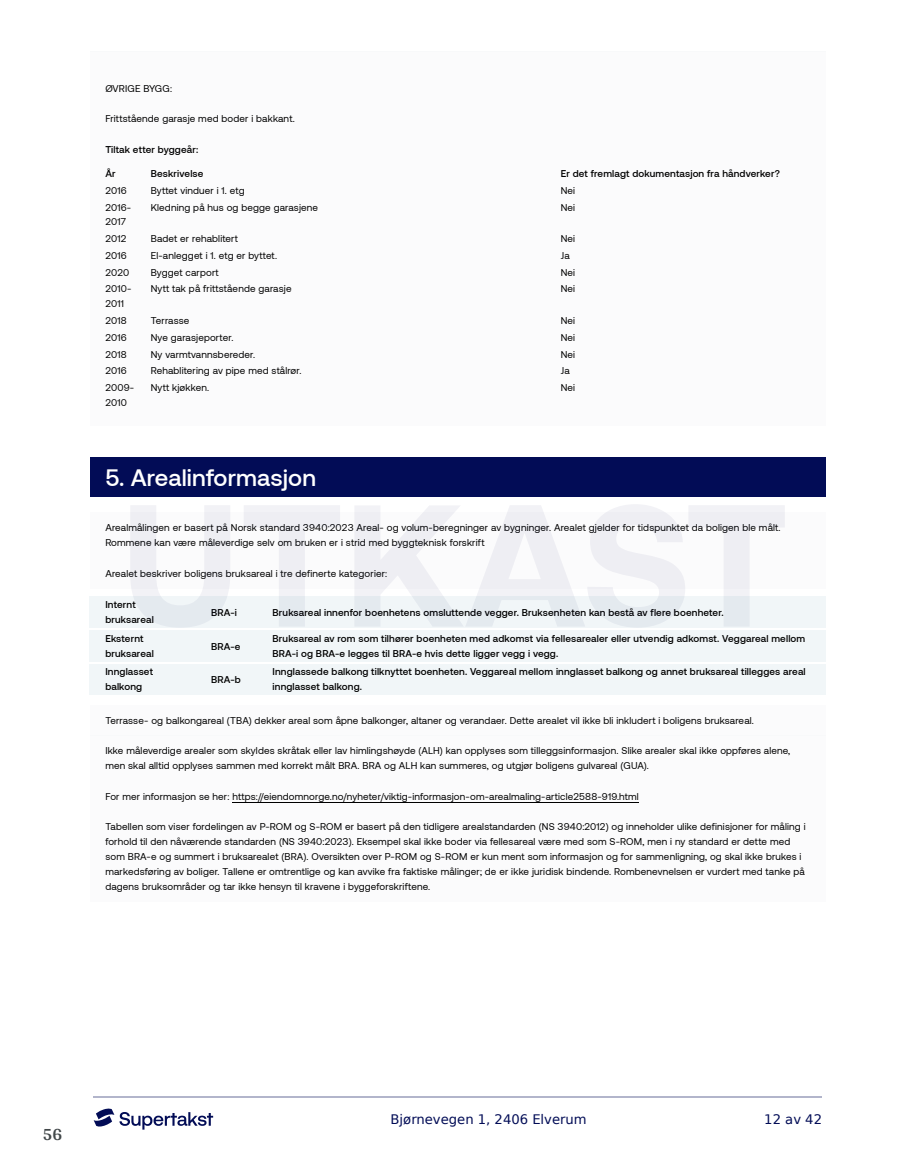
<style>
.page{position:relative;width:915px;height:1172px;background:#fff}
.page>*{position:absolute;margin:0;border:0;box-sizing:border-box;transform-origin:0 0}
.t1{font:500 23.7px "Aeonik";letter-spacing:.005em;color:#fff}
.t2{font:700 18px "Arya";color:#414749}
.t3{font:13.2px "DejaVu Sans";color:#020c56}
.t4{font:9.9px/14.9px "Aeonik";letter-spacing:.015em;color:#000}
.t5{font:500 9.9px/14.9px "Aeonik";letter-spacing:.015em;color:#000}
</style>
<div class="page">
<hr style="left:93px;top:1097px;width:728px;height:1px;background:#b2b5cb">
<svg style="left:94px;top:1108px;width:119px;height:21px"></svg>
<div style="left:89px;top:52px;width:736px;height:374px;background:#f5f7f8"></div>
<div style="left:89px;top:457px;width:736px;height:40px;background:#020c56"></div>
<div style="left:89px;top:513px;width:736px;height:45px;background:#f5f7f8"></div>
<div style="left:89px;top:558px;width:736px;height:31px;background:#f5f7f8"></div>
<div style="left:89px;top:596px;width:106px;height:33px;background:#f1f6f8"></div>
<div style="left:195px;top:596px;width:61px;height:33px;background:#f1f6f8"></div>
<div style="left:256px;top:596px;width:569px;height:33px;background:#f1f6f8"></div>
<div style="left:89px;top:629px;width:106px;height:34px;background:#f1f6f8"></div>
<div style="left:195px;top:629px;width:61px;height:34px;background:#f1f6f8"></div>
<div style="left:256px;top:629px;width:569px;height:34px;background:#f1f6f8"></div>
<div style="left:89px;top:663px;width:106px;height:33px;background:#f1f6f8"></div>
<div style="left:195px;top:663px;width:61px;height:33px;background:#f1f6f8"></div>
<div style="left:256px;top:663px;width:569px;height:33px;background:#f1f6f8"></div>
<hr style="left:89px;top:628px;width:106px;height:2px;background:#fff">
<hr style="left:195px;top:628px;width:61px;height:2px;background:#fff">
<hr style="left:256px;top:628px;width:569px;height:2px;background:#fff">
<hr style="left:89px;top:662px;width:106px;height:2px;background:#fff">
<hr style="left:195px;top:662px;width:61px;height:2px;background:#fff">
<hr style="left:256px;top:662px;width:569px;height:2px;background:#fff">
<hr style="left:89px;top:695px;width:106px;height:2px;background:#fff">
<hr style="left:195px;top:695px;width:61px;height:2px;background:#fff">
<hr style="left:256px;top:695px;width:569px;height:2px;background:#fff">
<div style="left:89px;top:705px;width:736px;height:31px;background:#f5f7f8"></div>
<div style="left:89px;top:736px;width:736px;height:45px;background:#f5f7f8"></div>
<div style="left:89px;top:781px;width:736px;height:31px;background:#f5f7f8"></div>
<div style="left:89px;top:812px;width:736px;height:89px;background:#f5f7f8"></div>
<hr style="left:233px;top:802px;width:405px;height:1px;background:#000">
<svg style="left:130px;top:505px;width:100px;height:122px"></svg>
<svg style="left:244px;top:505px;width:96px;height:121px"></svg>
<svg style="left:354px;top:504px;width:430px;height:123px"></svg>
<p class="t4" style="left:105px;top:81px;width:68px">ØVRIGE BYGG:</p>
<p class="t4" style="left:105px;top:111px;width:191px">Frittstående garasje med boder i bakkant.</p>
<p class="t5" style="left:105px;top:142px;width:94px">Tiltak etter byggeår:</p>
<p class="t5" style="left:105px;top:166px;width:12px">År</p>
<p class="t5" style="left:151px;top:166px;width:54px">Beskrivelse</p>
<p class="t5" style="left:560px;top:166px;width:221px">Er det fremlagt dokumentasjon fra håndverker?</p>
<p class="t4" style="left:105px;top:183px;width:23px">2016</p>
<p class="t4" style="left:151px;top:183px;width:95px">Byttet vinduer i 1. etg</p>
<p class="t4" style="left:560px;top:183px;width:16px">Nei</p>
<p class="t4" style="left:105px;top:200px;width:27px">2016-<br>2017</p>
<p class="t4" style="left:151px;top:200px;width:169px">Kledning på hus og begge garasjene</p>
<p class="t4" style="left:560px;top:200px;width:16px">Nei</p>
<p class="t4" style="left:105px;top:231px;width:22px">2012</p>
<p class="t4" style="left:151px;top:231px;width:89px">Badet er rehablitert</p>
<p class="t4" style="left:560px;top:231px;width:16px">Nei</p>
<p class="t4" style="left:105px;top:248px;width:23px">2016</p>
<p class="t4" style="left:151px;top:248px;width:128px">El-anlegget i 1. etg er byttet.</p>
<p class="t4" style="left:560px;top:248px;width:10px">Ja</p>
<p class="t4" style="left:105px;top:265px;width:25px">2020</p>
<p class="t4" style="left:151px;top:265px;width:69px">Bygget carport</p>
<p class="t4" style="left:560px;top:265px;width:16px">Nei</p>
<p class="t4" style="left:105px;top:282px;width:28px">2010-<br>2011</p>
<p class="t4" style="left:151px;top:282px;width:142px">Nytt tak på frittstående garasje</p>
<p class="t4" style="left:560px;top:282px;width:16px">Nei</p>
<p class="t4" style="left:105px;top:313px;width:23px">2018</p>
<p class="t4" style="left:151px;top:313px;width:40px">Terrasse</p>
<p class="t4" style="left:560px;top:313px;width:16px">Nei</p>
<p class="t4" style="left:105px;top:330px;width:23px">2016</p>
<p class="t4" style="left:151px;top:330px;width:84px">Nye garasjeporter.</p>
<p class="t4" style="left:560px;top:330px;width:16px">Nei</p>
<p class="t4" style="left:105px;top:347px;width:23px">2018</p>
<p class="t4" style="left:151px;top:347px;width:106px">Ny varmtvannsbereder.</p>
<p class="t4" style="left:560px;top:347px;width:16px">Nei</p>
<p class="t4" style="left:105px;top:364px;width:23px">2016</p>
<p class="t4" style="left:151px;top:364px;width:152px">Rehablitering av pipe med stålrør.</p>
<p class="t4" style="left:560px;top:364px;width:10px">Ja</p>
<p class="t4" style="left:105px;top:380px;width:30px">2009-<br>2010</p>
<p class="t4" style="left:151px;top:380px;width:60px">Nytt kjøkken.</p>
<p class="t4" style="left:560px;top:380px;width:16px">Nei</p>
<h1 class="t1" style="left:105px;top:464px;width:212px">5. Arealinformasjon</h1>
<p class="t4" style="left:105px;top:520px;width:676px">Arealmålingen er basert på Norsk standard 3940:2023 Areal- og volum-beregninger av bygninger. Arealet gjelder for tidspunktet da boligen ble målt.<br>Rommene kan være måleverdige selv om bruken er i strid med byggteknisk forskrift</p>
<p class="t4" style="left:105px;top:566px;width:283px">Arealet beskriver boligens bruksareal i tre definerte kategorier:</p>
<p class="t5" style="left:105px;top:597px;width:50px">Internt bruksareal</p>
<p class="t5" style="left:211px;top:605px;width:27px">BRA-i</p>
<p class="t5" style="left:272px;top:605px;width:452px">Bruksareal innenfor boenhetens omsluttende vegger. Bruksenheten kan bestå av flere boenheter.</p>
<p class="t5" style="left:105px;top:631px;width:50px">Eksternt bruksareal</p>
<p class="t5" style="left:211px;top:639px;width:31px">BRA-e</p>
<p class="t5" style="left:272px;top:631px;width:534px">Bruksareal av rom som tilhører boenheten med adkomst via fellesarealer eller utvendig adkomst. Veggareal mellom<br>BRA-i og BRA-e legges til BRA-e hvis dette ligger vegg i vegg.</p>
<p class="t5" style="left:105px;top:664px;width:49px">Innglasset balkong</p>
<p class="t5" style="left:211px;top:672px;width:31px">BRA-b</p>
<p class="t5" style="left:272px;top:664px;width:534px">Innglassede balkong tilknyttet boenheten. Veggareal mellom innglasset balkong og annet bruksareal tillegges areal innglasset balkong.</p>
<p class="t4" style="left:105px;top:713px;width:650px">Terrasse- og balkongareal (TBA) dekker areal som åpne balkonger, altaner og verandaer. Dette arealet vil ikke bli inkludert i boligens bruksareal.</p>
<p class="t4" style="left:105px;top:744px;width:686px">Ikke måleverdige arealer som skyldes skråtak eller lav himlingshøyde (ALH) kan opplyses som tilleggsinformasjon. Slike arealer skal ikke oppføres alene, men skal alltid opplyses sammen med korrekt målt BRA. BRA og ALH kan summeres, og utgjør boligens gulvareal (GUA).</p>
<p class="t4" style="left:105px;top:789px;width:535px">For mer informasjon se her: https://eiendomnorge.no/nyheter/viktig-informasjon-om-arealmaling-article2588-919.html</p>
<p class="t4" style="left:105px;top:820px;width:701px">Tabellen som viser fordelingen av P-ROM og S-ROM er basert på den tidligere arealstandarden (NS 3940:2012) og inneholder ulike definisjoner for måling i forhold til den nåværende standarden (NS 3940:2023). Eksempel skal ikke boder via fellesareal være med som S-ROM, men i ny standard er dette med som BRA-e og summert i bruksarealet (BRA). Oversikten over P-ROM og S-ROM er kun ment som informasjon og for sammenligning, og skal ikke brukes i markedsføring av boliger. Tallene er omtrentlige og kan avvike fra faktiske målinger; de er ikke juridisk bindende. Rombenevnelsen er vurdert med tanke på dagens bruksområder og tar ikke hensyn til kravene i byggeforskriftene.</p>
<h2 class="t2" style="left:43px;top:1123px;width:21px">56</h2>
<h3 class="t3" style="left:390px;top:1108px;width:198px">Bjørnevegen 1, 2406 Elverum</h3>
<h3 class="t3" style="left:764px;top:1108px;width:59px">12 av 42</h3>
</div>
